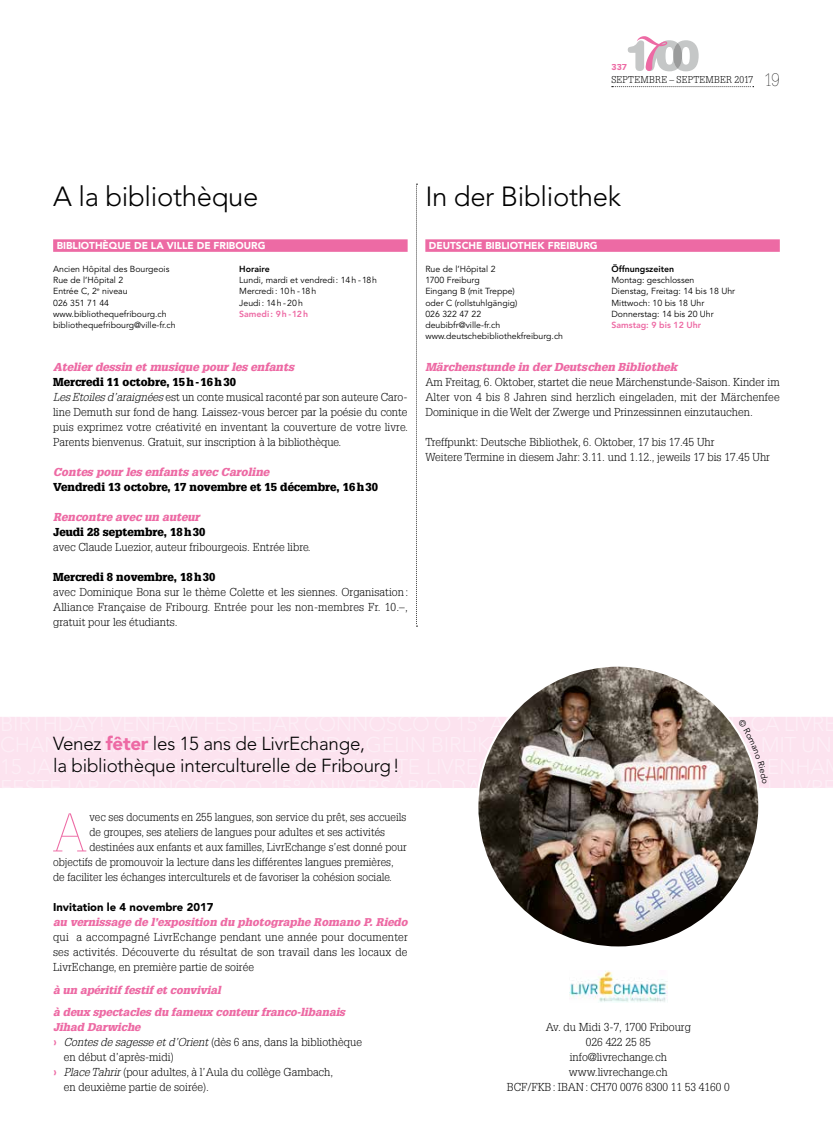
<style>
.page{position:relative;width:833px;height:1134px;background:#fff}
.page>*{position:absolute;margin:0;border:0;box-sizing:border-box;transform-origin:0 0}
.t1{font:100 53.12px "Glypha LT Std";color:#ed6aa4}
.t2{font:300 27.5px "Avenir LT Std";letter-spacing:-.015em;color:#000}
.t3{font:300 18.75px/22.5px "Avenir LT Std";letter-spacing:-.015em;color:#000}
.t4{font:300 11.25px/15px "Glypha LT Std";color:#000;text-align:justify}
.t5{font:italic 900 11.25px "Glypha LT Std";color:#ed6aa4}
.t6{font:900 11.25px "Glypha LT Std";color:#000}
.t7{font:900 11.25px "Avenir LT Std";color:#000}
.t8{font:italic 900 11px/22.1px "Glypha LT Std";color:#ed6aa4}
.t9{font:900 10px "Avenir LT Std";color:#fff}
.t10{font:300 9.75px "Glypha LT Std";letter-spacing:.025em;color:#000}
.t11{font:8.75px/11.2px "Avenir LT Std";color:#000}
.t12{font:800 8.75px "Avenir LT Std";color:#ed6aa4}
.t13{font:800 8.75px "Avenir LT Std";color:#000}
.t14{font:900 8.75px "Avenir LT Std";color:#ed6aa4}
.s1{font-weight:100;font-size:17.5px}
.s2{font-weight:900}
.s3{font-style:italic}
.s4{font-weight:900;color:#ed6aa4}
</style>
<div class="page">
<div style="left:0;top:705px;width:833px;height:83px;background:#fce3ef"></div>
<svg style="left:0;top:626px;width:833px;height:91px"></svg>
<svg style="left:612px;top:86px;width:142px;height:1px"></svg>
<svg style="left:628px;top:36px;width:70px;height:35px"></svg>
<img style="left:569px;top:970px;width:98px;height:32px">
<div style="left:53px;top:239px;width:354px;height:13px;background:#ed6aa4"></div>
<svg style="left:416px;top:184px;width:1px;height:443px"></svg>
<div style="left:425px;top:239px;width:355px;height:13px;background:#ed6aa4"></div>
<img style="left:477px;top:666px;width:282px;height:281px;border-radius:141px">
<svg style="left:738px;top:731px;width:20px;height:52px"></svg>
<p class="t14" style="left:611px;top:62px;width:17px">337</p>
<p class="t10" style="left:611px;top:74px;width:170px">SEPTEMBRE – SEPTEMBER 2017 <span class="s1">19</span></p>
<h2 class="t2" style="left:53px;top:181px;width:207px">A la bibliothèque</h2>
<p class="t9" style="left:57px;top:240px;width:210px">BIBLIOTHÈQUE DE LA VILLE DE FRIBOURG</p>
<p class="t11" style="left:53px;top:263px;width:124px">Ancien Hôpital des Bourgeois<br>Rue de l’Hôpital 2<br>Entrée C, 2<sup>e</sup> niveau<br>026 351 71 44 www.bibliothequefribourg.ch bibliothequefribourg@ville-fr.ch</p>
<p class="t13" style="left:239px;top:264px;width:32px">Horaire</p>
<p class="t11" style="left:239px;top:275px;width:139px">Lundi, mardi et vendredi: 14h -18h<br>Mercredi: 10h -18h<br>Jeudi: 14h -20h</p>
<p class="t12" style="left:239px;top:309px;width:70px">Samedi: 9h -12h</p>
<p class="t5" style="left:53px;top:361px;width:242px">Atelier dessin et musique pour les enfants</p>
<p class="t4" style="left:53px;top:375px;width:356px;text-align:left"><span class="s2">Mercredi 11 octobre, 15h-16h30<br></span><span class="s3">Les Etoiles d’araignées</span> est un conte musical raconté par son auteure Caro&shy;line Demuth sur fond de hang. Laissez-vous bercer par la poésie du conte puis exprimez votre créativité en inventant la couverture de votre livre.<br>Parents bienvenus. Gratuit, sur inscription à la bibliothèque.</p>
<p class="t5" style="left:53px;top:465px;width:217px">Contes pour les enfants avec Caroline</p>
<p class="t6" style="left:53px;top:480px;width:326px">Vendredi 13 octobre, 17 novembre et 15 décembre, 16h30</p>
<p class="t5" style="left:53px;top:510px;width:148px">Rencontre avec un auteur</p>
<p class="t6" style="left:53px;top:525px;width:154px">Jeudi 28 septembre, 18h30</p>
<p class="t4" style="left:53px;top:540px;width:259px">avec Claude Luezior, auteur fribourgeois. Entrée libre.</p>
<p class="t6" style="left:53px;top:570px;width:164px">Mercredi 8 novembre, 18h30</p>
<p class="t4" style="left:53px;top:585px;width:356px">avec Dominique Bona sur le thème Colette et les siennes. Organisation:<br>Alliance Française de Fribourg. Entrée pour les non-membres Fr. 10.–, gratuit pour les étudiants.</p>
<h2 class="t2" style="left:425px;top:181px;width:197px">In der Bibliothek</h2>
<p class="t9" style="left:429px;top:240px;width:170px">DEUTSCHE BIBLIOTHEK FREIBURG</p>
<p class="t11" style="left:425px;top:263px;width:139px">Rue de l’Hôpital 2<br>1700 Freiburg<br>Eingang B (mit Treppe)<br>oder C (rollstuhlgängig)<br>026 322 47 22<br>deubibfr@ville-fr.ch www.deutschebibliothekfreiburg.ch</p>
<p class="t13" style="left:611px;top:264px;width:64px">Öffnungszeiten</p>
<p class="t11" style="left:611px;top:275px;width:125px">Montag: geschlossen<br>Dienstag, Freitag: 14 bis 18 Uhr<br>Mittwoch: 10 bis 18 Uhr<br>Donnerstag: 14 bis 20 Uhr</p>
<p class="t12" style="left:611px;top:320px;width:91px">Samstag: 9 bis 12 Uhr</p>
<p class="t5" style="left:425px;top:361px;width:253px">Märchenstunde in der Deutschen Bibliothek</p>
<p class="t4" style="left:425px;top:375px;width:356px">Am Freitag, 6. Oktober, startet die neue Märchenstunde-Saison. Kinder im Alter von 4 bis 8 Jahren sind herzlich eingeladen, mit der Märchenfee Dominique in die Welt der Zwerge und Prinzessinnen einzutauchen.</p>
<p class="t4" style="left:425px;top:435px;width:346px">Treffpunkt: Deutsche Bibliothek, 6. Oktober, 17 bis 17.45 Uhr<br>Weitere Termine in diesem Jahr: 3.11. und 1.12., jeweils 17 bis 17.45 Uhr</p>
<h3 class="t3" style="left:53px;top:732px;width:348px">Venez <span class="s4">fêter</span> les 15 ans de LivrEchange,<br>la bibliothèque interculturelle de Fribourg!</h3>
<h1 class="t1" style="left:53px;top:802px;width:36px">A</h1>
<p class="t4" style="left:89px;top:810px;width:318px">vec ses documents en 255 langues, son service du prêt, ses accueils</p>
<p class="t4" style="left:89px;top:825px;width:297px">de groupes, ses ateliers de langues pour adultes et ses activités</p>
<p class="t4" style="left:89px;top:840px;width:319px">destinées aux enfants et aux familles, LivrEchange s’est donné pour</p>
<p class="t4" style="left:53px;top:855px;width:342px">objectifs de promouvoir la lecture dans les différentes langues premières,</p>
<p class="t4" style="left:53px;top:870px;width:340px">de faciliter les échanges interculturels et de favoriser la cohésion sociale.</p>
<p class="t7" style="left:53px;top:901px;width:162px">Invitation le 4 novembre 2017</p>
<p class="t8" style="left:53px;top:912px;width:356px">au vernissage de l’exposition du photographe Romano P. Riedo</p>
<p class="t4" style="left:53px;top:930px;width:356px">qui a accompagné LivrEchange pendant une année pour documenter ses activités. Découverte du résultat de son travail dans les locaux de LivrEchange, en première partie de soirée</p>
<p class="t8" style="left:53px;top:979px;width:293px">à un apéritif festif et convivial<br>à deux spectacles du fameux conteur franco-libanais</p>
<p class="t8" style="left:53px;top:1016px;width:89px">Jihad Darwiche</p>
<p class="t4" style="left:53px;top:1034px;width:310px"><span class="s4">›</span> <span class="s3">Contes de sagesse et d’Orient</span> (dès 6 ans, dans la bibliothèque</p>
<p class="t4" style="left:64px;top:1049px;width:112px">en début d’après-midi)</p>
<p class="t4" style="left:53px;top:1064px;width:282px"><span class="s4">›</span> <span class="s3">Place Tahrir</span> (pour adultes, à l’Aula du collège Gambach,</p>
<p class="t4" style="left:64px;top:1079px;width:147px">en deuxième partie de soirée).</p>
<p class="t4" style="left:507px;top:1020px;width:224px;text-align:center">Av. du Midi 3-7, 1700 Fribourg<br>026 422 25 85<br>info@livrechange.ch<br>www.livrechange.ch<br>BCF/FKB: IBAN: CH70 0076 8300 11 53 4160 0</p>
</div>
